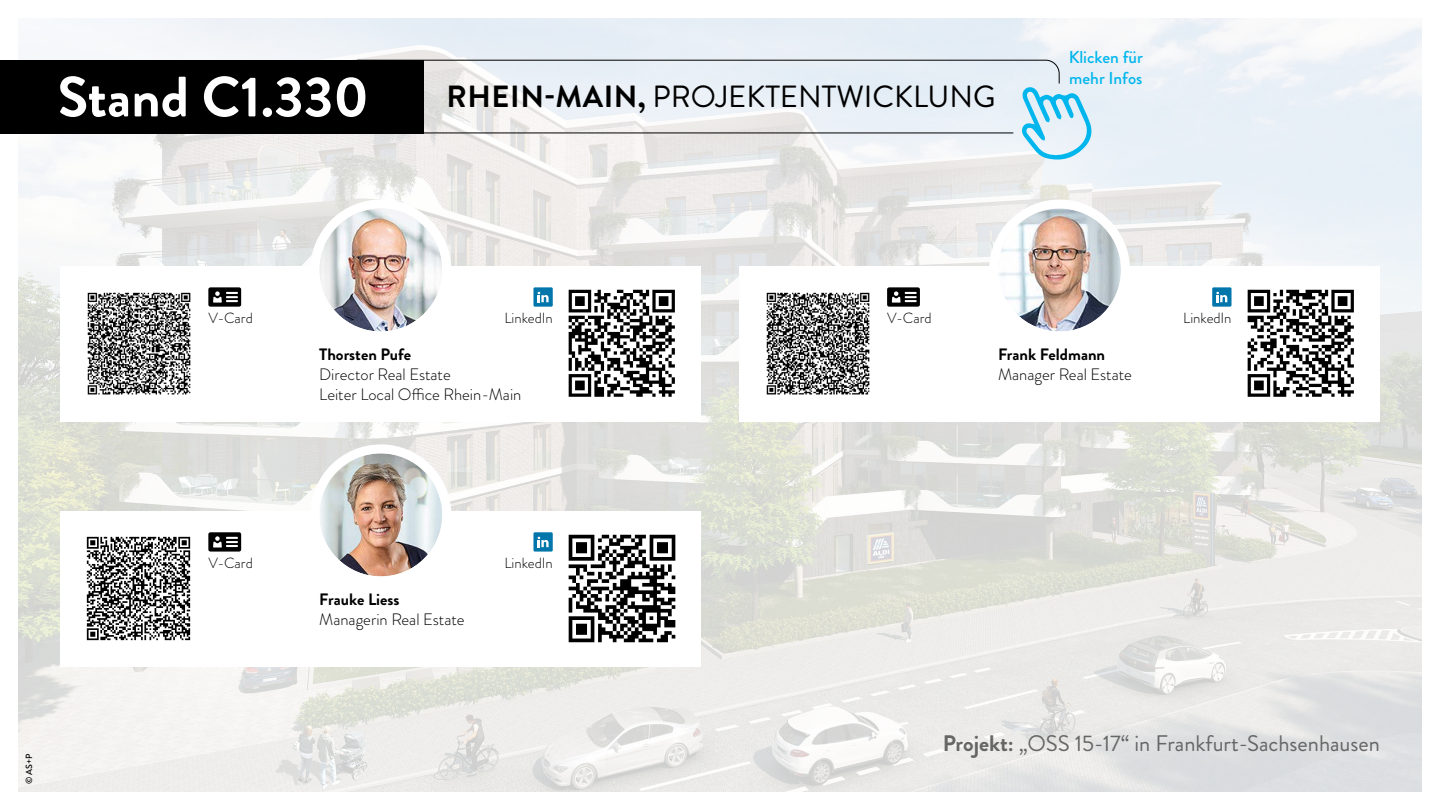
<style>
.page{position:relative;width:1440px;height:810px;background:#fff}
.page>*{position:absolute;margin:0;border:0;box-sizing:border-box;transform-origin:0 0}
.t1{font:700 56.78px "Brandon Grotesque";color:#fff}
.t2{font:30.6px "Brandon Grotesque";color:#000}
.t3{font:22.5px "Brandon Grotesque";color:#666}
.t4{font:500 17.25px/20.7px "Brandon Grotesque";color:#00b6ed}
.t5{font:300 16.5px/19.8px "Brandon Grotesque";color:#000}
.t6{font:700 16.5px "Brandon Grotesque";color:#000}
.t7{font:300 14.77px "Brandon Grotesque";color:#000}
.t8{font:500 9px "Brandon Grotesque";color:#000}
.s1{font-weight:700}
</style>
<div class="page">
<img style="left:19px;top:19px;width:1402px;height:772px">
<div style="left:60px;top:266px;width:641px;height:156px;background:#fff"></div>
<img style="left:87px;top:292px;width:104px;height:103px">
<img style="left:568px;top:289px;width:107px;height:108px">
<svg style="left:208px;top:287px;width:33px;height:20px"></svg>
<div style="left:533px;top:287px;width:20px;height:20px;background:#0076aa"></div>
<svg style="left:538px;top:292px;width:11px;height:10px"></svg>
<div style="left:739px;top:266px;width:641px;height:156px;background:#fff"></div>
<img style="left:766px;top:292px;width:104px;height:103px">
<img style="left:1247px;top:289px;width:107px;height:108px">
<svg style="left:887px;top:287px;width:33px;height:20px"></svg>
<div style="left:1212px;top:287px;width:20px;height:20px;background:#0076aa"></div>
<svg style="left:1216px;top:292px;width:11px;height:10px"></svg>
<div style="left:60px;top:511px;width:641px;height:156px;background:#fff"></div>
<img style="left:86px;top:536px;width:105px;height:105px">
<img style="left:568px;top:534px;width:108px;height:109px">
<svg style="left:208px;top:532px;width:33px;height:20px"></svg>
<div style="left:533px;top:532px;width:20px;height:20px;background:#0076aa"></div>
<svg style="left:538px;top:537px;width:11px;height:10px"></svg>
<svg style="left:345px;top:59px;width:715px;height:75px;background:#e3e8ec"></svg>
<svg style="left:1021px;top:86px;width:72px;height:76px;background:#ace1f3"></svg>
<img style="left:319px;top:208px;width:123px;height:124px;border-radius:62px">
<div style="left:310px;top:200px;width:141px;height:141px;border:9px solid #fff;border-radius:50%"></div>
<img style="left:998px;top:208px;width:123px;height:124px;border-radius:62px">
<div style="left:989px;top:200px;width:141px;height:141px;border:9px solid #fff;border-radius:50%"></div>
<img style="left:319px;top:453px;width:123px;height:123px;border-radius:62px">
<div style="left:310px;top:444px;width:141px;height:141px;border:9px solid #fff;border-radius:50%"></div>
<div style="left:0;top:60px;width:424px;height:73px;background:#000"></div>
<h1 class="t1" style="left:58px;top:57px;width:313px">Stand C1.330</h1>
<h2 class="t2" style="left:446px;top:76px;width:551px"><span class="s1">RHEIN-MAIN,</span> PROJEKTENTWICKLUNG</h2>
<p class="t4" style="left:1069px;top:47px;width:76px">Klicken für mehr Infos</p>
<p class="t8" style="left:23px;top:784px;width:32px;rotate:-90deg">© AS+P</p>
<p class="t7" style="left:208px;top:308px;width:46px">V-Card</p>
<p class="t7" style="left:504px;top:308px;width:50px">LinkedIn</p>
<p class="t6" style="left:319px;top:343px;width:93px">Thorsten Pufe</p>
<p class="t5" style="left:319px;top:364px;width:204px">Director Real Estate<br>Leiter Local Office Rhein-Main</p>
<p class="t7" style="left:208px;top:552px;width:46px">V-Card</p>
<p class="t7" style="left:504px;top:552px;width:50px">LinkedIn</p>
<p class="t6" style="left:319px;top:588px;width:82px">Frauke Liess</p>
<p class="t5" style="left:319px;top:609px;width:147px">Managerin Real Estate</p>
<p class="t7" style="left:887px;top:308px;width:46px">V-Card</p>
<p class="t7" style="left:1183px;top:308px;width:50px">LinkedIn</p>
<p class="t6" style="left:998px;top:343px;width:109px">Frank Feldmann</p>
<p class="t5" style="left:998px;top:364px;width:135px">Manager Real Estate</p>
<h3 class="t3" style="left:943px;top:727px;width:439px"><span class="s1">Projekt:</span> „OSS 15-17“ in Frankfurt-Sachsenhausen</h3>
</div>
